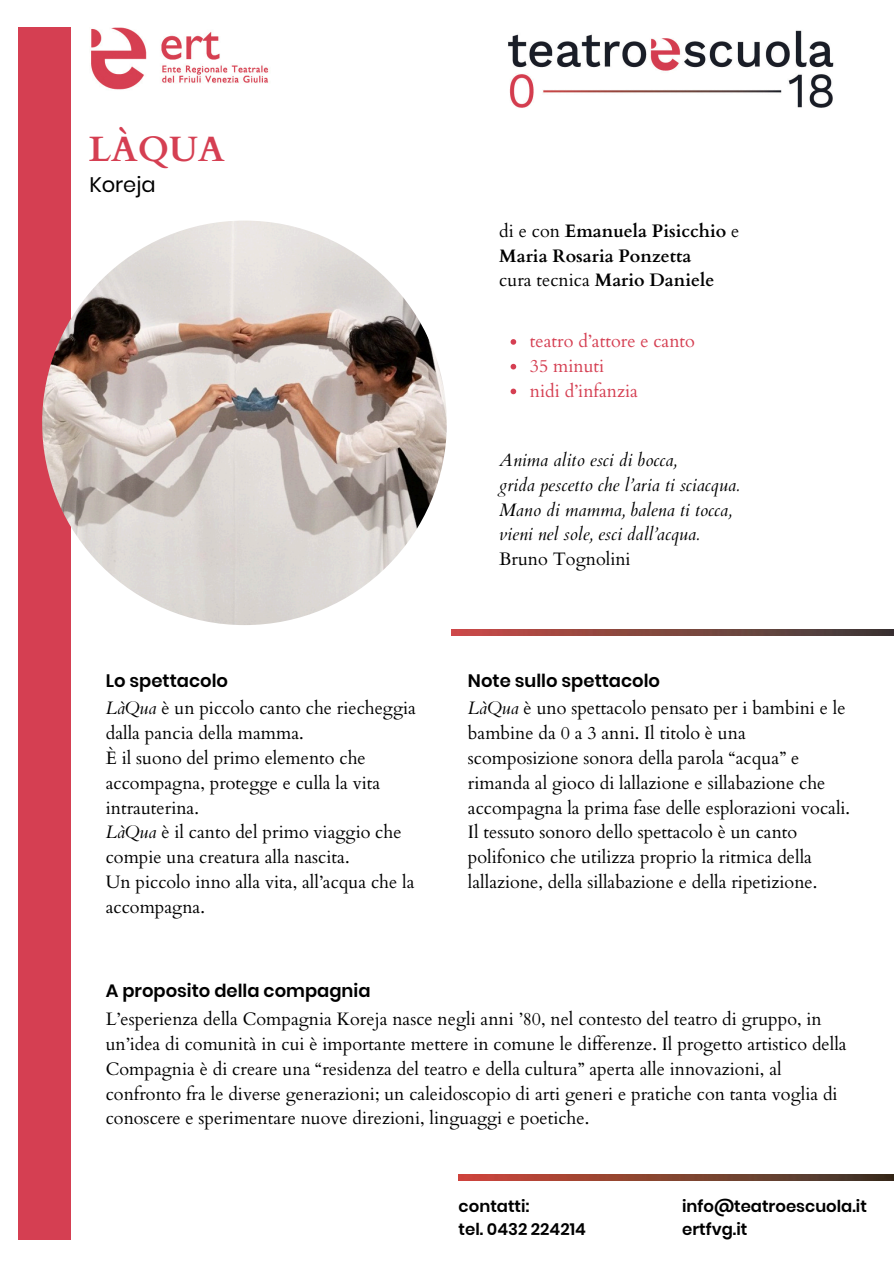
<style>
.page{position:relative;width:894px;height:1264px;background:#fff}
.page>*{position:absolute;margin:0;border:0;box-sizing:border-box;transform-origin:0 0}
.t1{font:700 35.25px "Cardo";color:#d53f52}
.t2{font:21px "Poppins";color:#000}
.t3{font:18px/24.8px "Cardo";color:#000}
.t4{font:italic 18px "Cardo";color:#000}
.t5{font:700 18px "Cardo";color:#000}
.t6{font:600 18px "Poppins";color:#000}
.t7{font:18px "Cardo";color:#d53f52}
.t8{font:600 16.5px/22.5px "Poppins";color:#000}
.s1{font-style:italic}
.s2{font-weight:400}
</style>
<div class="page">
<div style="left:19px;top:27px;width:52px;height:1212px;background:#d53f52"></div>
<img style="left:42px;top:220px;width:404px;height:405px;border-radius:50%">
<img style="left:91px;top:27px;width:178px;height:63px">
<img style="left:451px;top:630px;width:441px;height:5px">
<img style="left:508px;top:30px;width:326px;height:78px">
<img style="left:458px;top:1174px;width:435px;height:6px">
<svg style="left:510px;top:339px;width:6px;height:6px"></svg>
<svg style="left:510px;top:364px;width:6px;height:5px"></svg>
<svg style="left:510px;top:388px;width:6px;height:6px"></svg>
<p class="t1" style="left:89px;top:126px;width:137px">LÀQUA</p>
<p class="t2" style="left:89px;top:170px;width:68px">Koreja</p>
<p class="t6" style="left:106px;top:668px;width:124px">Lo spettacolo</p>
<p class="t3" style="left:106px;top:696px;width:311px"><span class="s1">LàQua</span> è un piccolo canto che riecheggia dalla pancia della mamma.</p>
<p class="t3" style="left:106px;top:746px;width:276px">È il suono del primo elemento che accompagna, protegge e culla la vita intrauterina.</p>
<p class="t3" style="left:106px;top:820px;width:297px"><span class="s1">LàQua</span> è il canto del primo viaggio che compie una creatura alla nascita.</p>
<p class="t3" style="left:106px;top:869px;width:310px">Un piccolo inno alla vita, all’acqua che la accompagna.</p>
<p class="t6" style="left:106px;top:978px;width:266px">A proposito della compagnia</p>
<p class="t5" style="left:499px;top:219px;width:241px"><span class="s2">di e con</span> Emanuela Pisicchio <span class="s2">e</span></p>
<p class="t5" style="left:499px;top:244px;width:193px">Maria Rosaria Ponzetta</p>
<p class="t5" style="left:499px;top:268px;width:216px"><span class="s2">cura tecnica</span> Mario Daniele</p>
<p class="t7" style="left:529px;top:329px;width:166px">teatro d’attore e canto</p>
<p class="t7" style="left:529px;top:354px;width:76px">35 minuti</p>
<p class="t7" style="left:529px;top:378px;width:109px">nidi d’infanzia</p>
<p class="t4" style="left:499px;top:448px;width:179px">Anima alito esci di bocca,</p>
<h3 class="t4" style="left:499px;top:473px;width:241px">grida pescetto che l’aria ti sciacqua.</h3>
<p class="t4" style="left:499px;top:498px;width:234px">Mano di mamma, balena ti tocca,</p>
<p class="t4" style="left:499px;top:522px;width:201px">vieni nel sole, esci dall’acqua.</p>
<h3 class="t3" style="left:499px;top:547px;width:133px">Bruno Tognolini</h3>
<h3 class="t6" style="left:468px;top:668px;width:194px">Note sullo spettacolo</h3>
<h3 class="t3" style="left:468px;top:696px;width:383px"><span class="s1">LàQua</span> è uno spettacolo pensato per i bambini e le bambine da 0 a 3 anni. Il titolo è una scomposizione sonora della parola “acqua” e rimanda al gioco di lallazione e sillabazione che accompagna la prima fase delle esplorazioni vocali.<br>Il tessuto sonoro dello spettacolo è un canto polifonico che utilizza proprio la ritmica della lallazione, della sillabazione e della ripetizione.</h3>
<h3 class="t3" style="left:106px;top:1007px;width:742px">L’esperienza della Compagnia Koreja nasce negli anni ’80, nel contesto del teatro di gruppo, in un’idea di comunità in cui è importante mettere in comune le differenze. Il progetto artistico della Compagnia è di creare una “residenza del teatro e della cultura” aperta alle innovazioni, al confronto fra le diverse generazioni; un caleidoscopio di arti generi e pratiche con tanta voglia di conoscere e sperimentare nuove direzioni, linguaggi e poetiche.</h3>
<p class="t8" style="left:458px;top:1195px;width:129px">contatti:<br>tel. 0432 224214</p>
<p class="t8" style="left:682px;top:1195px;width:186px">info@teatroescuola.it ertfvg.it</p>
</div>
